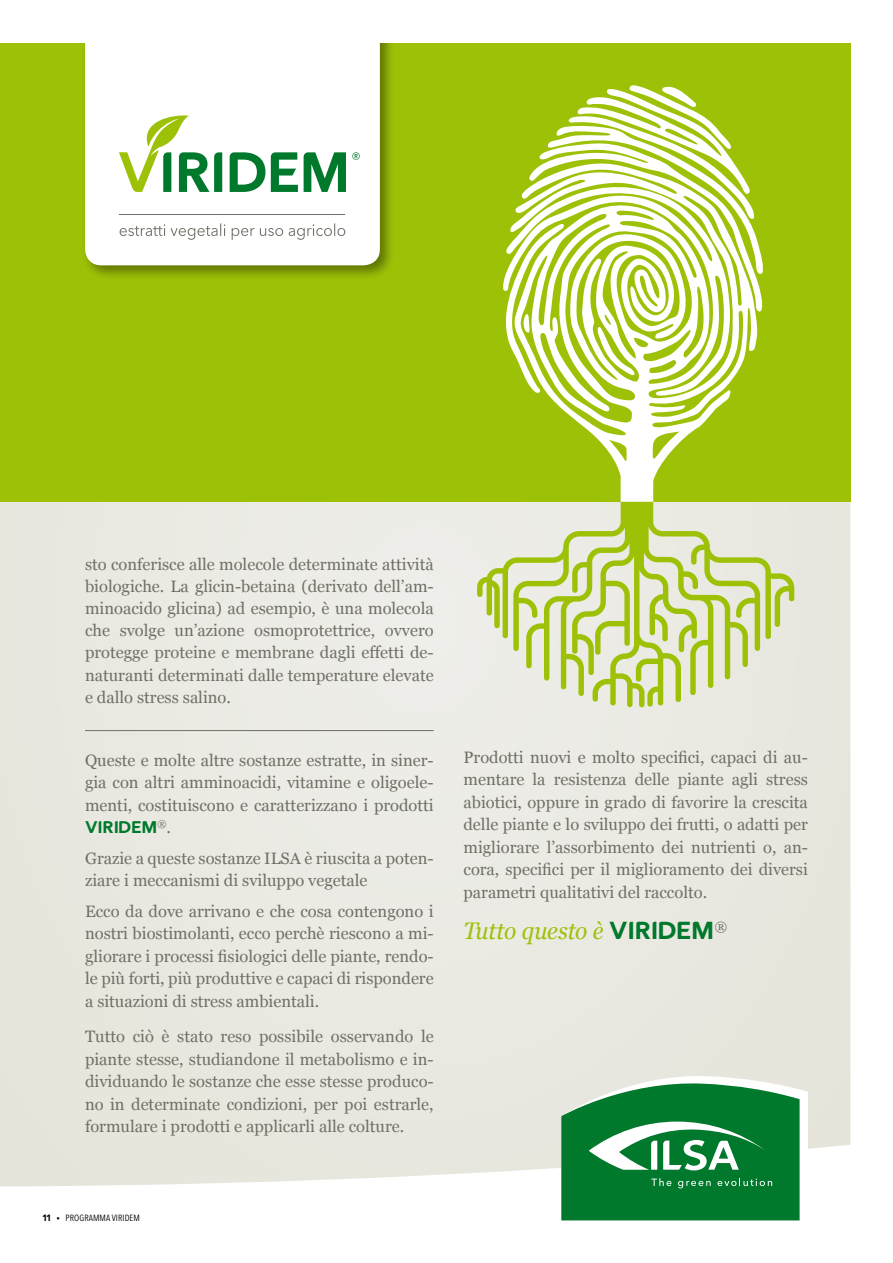
<style>
.page{position:relative;width:893px;height:1263px;background:#fff}
.page>*{position:absolute;margin:0;border:0;box-sizing:border-box;transform-origin:0 0}
.t1{font:italic 24px "Georgia";letter-spacing:-.01em;color:#9dc107;scale:.95 1}
.t2{font:16.5px/22.5px "Georgia";color:#707067;text-align:justify}
.t3{font:16.5px "Ilsanew";color:#00792c}
.t4{font:9px "Avenir Next Condensed";letter-spacing:.01em;color:#000}
.s1{font-family:"Georgia";color:#707067}
.s2{font-family:"Ilsanew";font-style:normal;color:#00792c}
.s3{font-family:"Ilsanew"}
</style>
<div class="page">
<div style="left:0;top:502px;width:850px;height:684px;background:#e9e8e1"></div>
<div style="left:0;top:43px;width:850px;height:459px;background:#9dc107"></div>
<div style="left:82px;top:0;width:313px;height:280px;background:#000;opacity:.38"></div>
<div style="left:85px;top:43px;width:295px;height:222px;background:#fff"></div>
<svg style="left:352px;top:152px;width:8px;height:8px"></svg>
<hr style="left:120px;top:214px;width:225px;height:1px;background:#707067">
<svg style="left:271px;top:152px;width:27px;height:40px"></svg>
<svg style="left:230px;top:152px;width:35px;height:40px"></svg>
<svg style="left:304px;top:152px;width:42px;height:40px;background:#54a572"></svg>
<svg style="left:119px;top:114px;width:103px;height:78px;background:#c2ddb1"></svg>
<svg style="left:120px;top:223px;width:225px;height:17px;background:#e9e9e8"></svg>
<div style="left:0;top:0;width:893px;height:43px;background:#fff"></div>
<svg style="left:477px;top:502px;width:317px;height:205px;background:#d7dfac"></svg>
<svg style="left:503px;top:85px;width:260px;height:417px"></svg>
<hr style="left:85px;top:730px;width:349px;height:1px;background:#707067">
<svg style="left:561px;top:1073px;width:247px;height:147px;background:#3d985d"></svg>
<p class="t2" style="left:85px;top:552px;width:350px">sto conferisce alle molecole determinate attività biologiche. La glicin-betaina (derivato dell’am&shy;minoacido glicina) ad esempio, è una molecola che svolge un’azione osmoprotettrice, ovvero protegge proteine e membrane dagli effetti de&shy;naturanti determinati dalle temperature elevate e dallo stress salino.</p>
<p class="t2" style="left:85px;top:749px;width:350px">Queste e molte altre sostanze estratte, in siner&shy;gia con altri amminoacidi, vitamine e oligoele&shy;menti, costituiscono e caratterizzano i prodotti</p>
<p class="t3" style="left:85px;top:817px;width:88px">VIRIDEM<sup>®</sup><span class="s1">.</span></p>
<p class="t2" style="left:85px;top:846px;width:350px">Grazie a queste sostanze ILSA è riuscita a poten&shy;ziare i meccanismi di sviluppo vegetale</p>
<p class="t2" style="left:85px;top:899px;width:350px">Ecco da dove arrivano e che cosa contengono i nostri biostimolanti, ecco perchè riescono a mi&shy;gliorare i processi fisiologici delle piante, rendo&shy;le più forti, più produttive e capaci di rispondere a situazioni di stress ambientali.</p>
<p class="t2" style="left:85px;top:1024px;width:350px">Tutto ciò è stato reso possibile osservando le piante stesse, studiandone il metabolismo e in&shy;dividuando le sostanze che esse stesse produco&shy;no in determinate condizioni, per poi estrarle, formulare i prodotti e applicarli alle colture.</p>
<p class="t2" style="left:463px;top:745px;width:346px">Prodotti nuovi e molto specifici, capaci di au&shy;mentare la resistenza delle piante agli stress abiotici, oppure in grado di favorire la crescita delle piante e lo sviluppo dei frutti, o adatti per migliorare l’assorbimento dei nutrienti o, an&shy;cora, specifici per il miglioramento dei diversi parametri qualitativi del raccolto.</p>
<h1 class="t1" style="left:463px;top:913px;width:279px">Tutto questo è <span class="s2">VIRIDEM</span><sup>®</sup></h1>
<p class="t4" style="left:43px;top:1210px;width:99px"><span class="s3">11 •</span> PROGRAMMA VIRIDEM</p>
</div>
